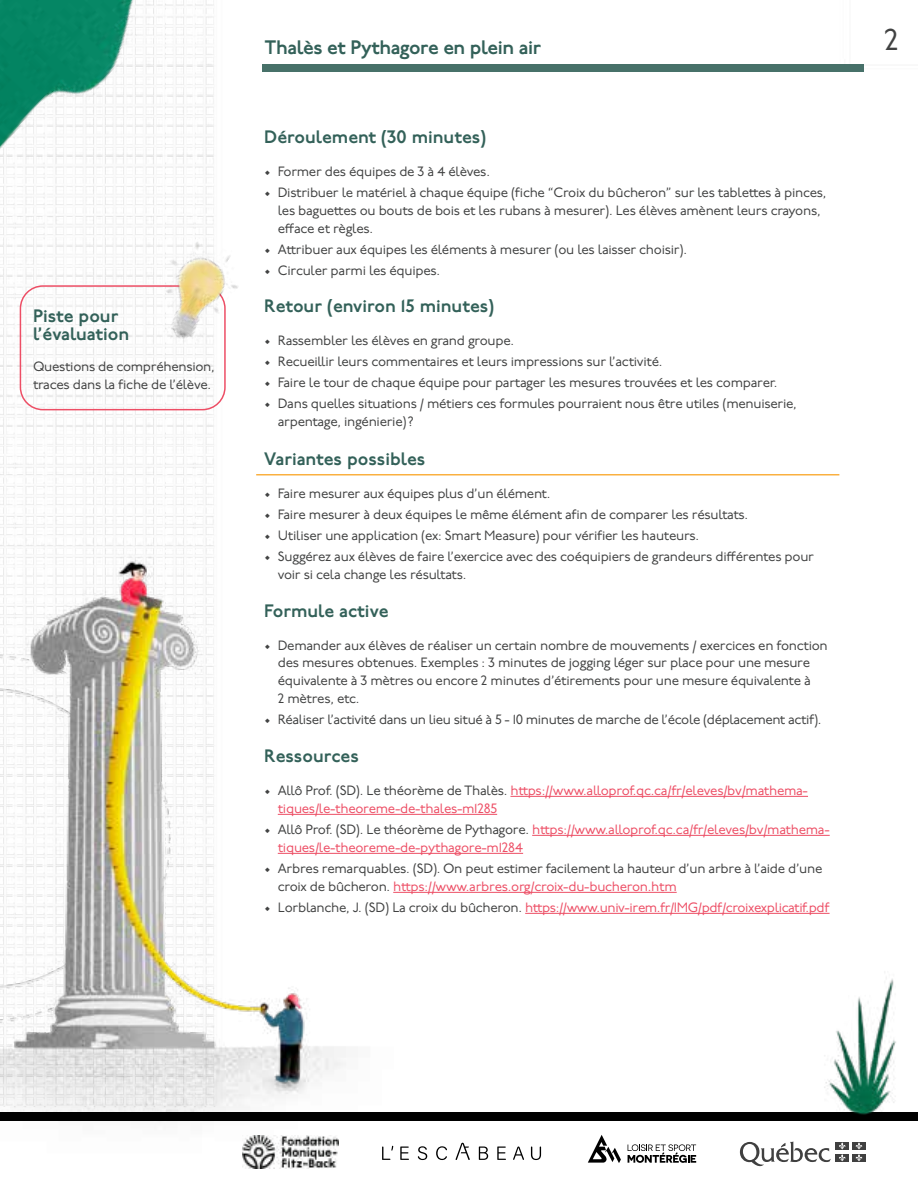
<style>
.page{position:relative;width:918px;height:1188px;background:#fff}
.page>*{position:absolute;margin:0;border:0;box-sizing:border-box;transform-origin:0 0}
.t1{font:30px "P22 Underground";color:#414242}
.t2{font:600 19.5px "P22 Underground";letter-spacing:-.02em;color:#336159}
.t3{font:600 18px/18px "P22 Underground";color:#336159}
.t4{font:13.5px/18px "P22 Underground";letter-spacing:-.02em;color:#414242}
.t5{font:13.5px/18px "P22 Underground";letter-spacing:-.02em;color:#ed4e65}
.s1{color:#414242}
.s2{color:#ed4e65}
</style>
<div class="page">
<div style="left:263px;top:64px;width:601px;height:8px;background:#477169"></div>
<div style="left:0;top:1112px;width:918px;height:8px;background:#000"></div>
<img style="left:0;top:0;width:263px;height:530px">
<svg style="left:588px;top:1135px;width:33px;height:28px"></svg>
<svg style="left:628px;top:1144px;width:68px;height:19px"></svg>
<div style="left:20px;top:285px;width:206px;height:125px;border:2px solid #ed4e65;border-radius:22px"></div>
<img style="left:122px;top:208px;width:141px;height:164px">
<img style="left:729px;top:912px;width:189px;height:255px">
<hr style="left:510px;top:796px;width:298px;height:1px;background:#ed4e65">
<hr style="left:278px;top:814px;width:219px;height:1px;background:#ed4e65">
<hr style="left:532px;top:835px;width:298px;height:1px;background:#ed4e65">
<hr style="left:278px;top:853px;width:245px;height:1px;background:#ed4e65">
<hr style="left:393px;top:892px;width:284px;height:1px;background:#ed4e65">
<hr style="left:525px;top:913px;width:305px;height:1px;background:#ed4e65">
<hr style="left:256px;top:474px;width:583px;height:2px;background:#fab040">
<img style="left:0;top:530px;width:404px;height:639px">
<svg style="left:382px;top:1146px;width:11px;height:14px"></svg>
<svg style="left:400px;top:1147px;width:9px;height:13px"></svg>
<svg style="left:418px;top:1146px;width:9px;height:14px"></svg>
<svg style="left:436px;top:1146px;width:11px;height:14px"></svg>
<svg style="left:479px;top:1147px;width:9px;height:13px"></svg>
<svg style="left:497px;top:1147px;width:9px;height:13px"></svg>
<svg style="left:513px;top:1147px;width:11px;height:13px"></svg>
<svg style="left:531px;top:1147px;width:10px;height:13px"></svg>
<svg style="left:456px;top:1143px;width:14px;height:17px"></svg>
<h3 class="t3" style="left:33px;top:307px;width:98px">Piste pour l’évaluation</h3>
<p class="t4" style="left:33px;top:358px;width:183px">Questions de compréhension, traces dans la fiche de l’élève.</p>
<h2 class="t2" style="left:265px;top:36px;width:278px">Thalès et Pythagore en plein air</h2>
<h3 class="t3" style="left:264px;top:128px;width:223px">Déroulement (30 minutes)</h3>
<p class="t4" style="left:264px;top:163px;width:227px">• Former des équipes de 3 à 4 élèves.</p>
<p class="t4" style="left:278px;top:184px;width:550px;text-indent:-14px">• Distribuer le matériel à chaque équipe (fiche “Croix du bûcheron” sur les tablettes à pinces, les baguettes ou bouts de bois et les rubans à mesurer). Les élèves amènent leurs crayons, efface et règles.</p>
<p class="t4" style="left:264px;top:241px;width:424px">• Attribuer aux équipes les éléments à mesurer (ou les laisser choisir).</p>
<p class="t4" style="left:264px;top:262px;width:177px">• Circuler parmi les équipes.</p>
<h3 class="t3" style="left:264px;top:298px;width:232px">Retour (environ 15 minutes)</h3>
<p class="t4" style="left:264px;top:332px;width:251px">• Rassembler les élèves en grand groupe.</p>
<p class="t4" style="left:264px;top:353px;width:400px">• Recueillir leurs commentaires et leurs impressions sur l’activité.</p>
<p class="t4" style="left:264px;top:374px;width:515px">• Faire le tour de chaque équipe pour partager les mesures trouvées et les comparer.</p>
<p class="t4" style="left:278px;top:395px;width:521px;text-indent:-14px">• Dans quelles situations / métiers ces formules pourraient nous être utiles (menuiserie, arpentage, ingénierie)?</p>
<h3 class="t3" style="left:264px;top:451px;width:163px">Variantes possibles</h3>
<p class="t4" style="left:264px;top:485px;width:288px">• Faire mesurer aux équipes plus d’un élément.</p>
<p class="t4" style="left:264px;top:506px;width:486px">• Faire mesurer à deux équipes le même élément afin de comparer les résultats.</p>
<p class="t4" style="left:264px;top:527px;width:437px">• Utiliser une application (ex: Smart Measure) pour vérifier les hauteurs.</p>
<p class="t4" style="left:278px;top:548px;width:538px;text-indent:-14px">• Suggérez aux élèves de faire l’exercice avec des coéquipiers de grandeurs différentes pour voir si cela change les résultats.</p>
<h3 class="t3" style="left:264px;top:602px;width:126px">Formule active</h3>
<p class="t4" style="left:278px;top:636px;width:552px;text-indent:-14px">• Demander aux élèves de réaliser un certain nombre de mouvements / exercices en fonction des mesures obtenues. Exemples : 3 minutes de jogging léger sur place pour une mesure équivalente à 3 mètres ou encore 2 minutes d’étirements pour une mesure équivalente à<br>2 mètres, etc.</p>
<p class="t4" style="left:264px;top:711px;width:559px">• Réaliser l’activité dans un lieu situé à 5 - 10 minutes de marche de l’école (déplacement actif).</p>
<h3 class="t3" style="left:264px;top:748px;width:96px">Ressources</h3>
<p class="t5" style="left:278px;top:782px;width:532px;text-indent:-14px"><span class="s1">• Allô Prof. (SD). Le théorème de Thalès.</span> https://www.alloprof.qc.ca/fr/eleves/bv/mathema&shy;tiques/le-theoreme-de-thales-m1285</p>
<p class="t5" style="left:278px;top:821px;width:553px;text-indent:-14px"><span class="s1">• Allô Prof. (SD). Le théorème de Pythagore.</span> https://www.alloprof.qc.ca/fr/eleves/bv/mathema&shy;tiques/le-theoreme-de-pythagore-m1284</p>
<p class="t4" style="left:278px;top:860px;width:546px;text-indent:-14px">• Arbres remarquables. (SD). On peut estimer facilement la hauteur d’un arbre à l’aide d’une croix de bûcheron. <span class="s2">https://www.arbres.org/croix-du-bucheron.htm</span></p>
<p class="t5" style="left:264px;top:899px;width:567px"><span class="s1">• Lorblanche, J. (SD) La croix du bûcheron.</span> https://www.univ-irem.fr/IMG/pdf/croixexplicatif.pdf</p>
<h1 class="t1" style="left:884px;top:23px;width:16px">2</h1>
</div>
